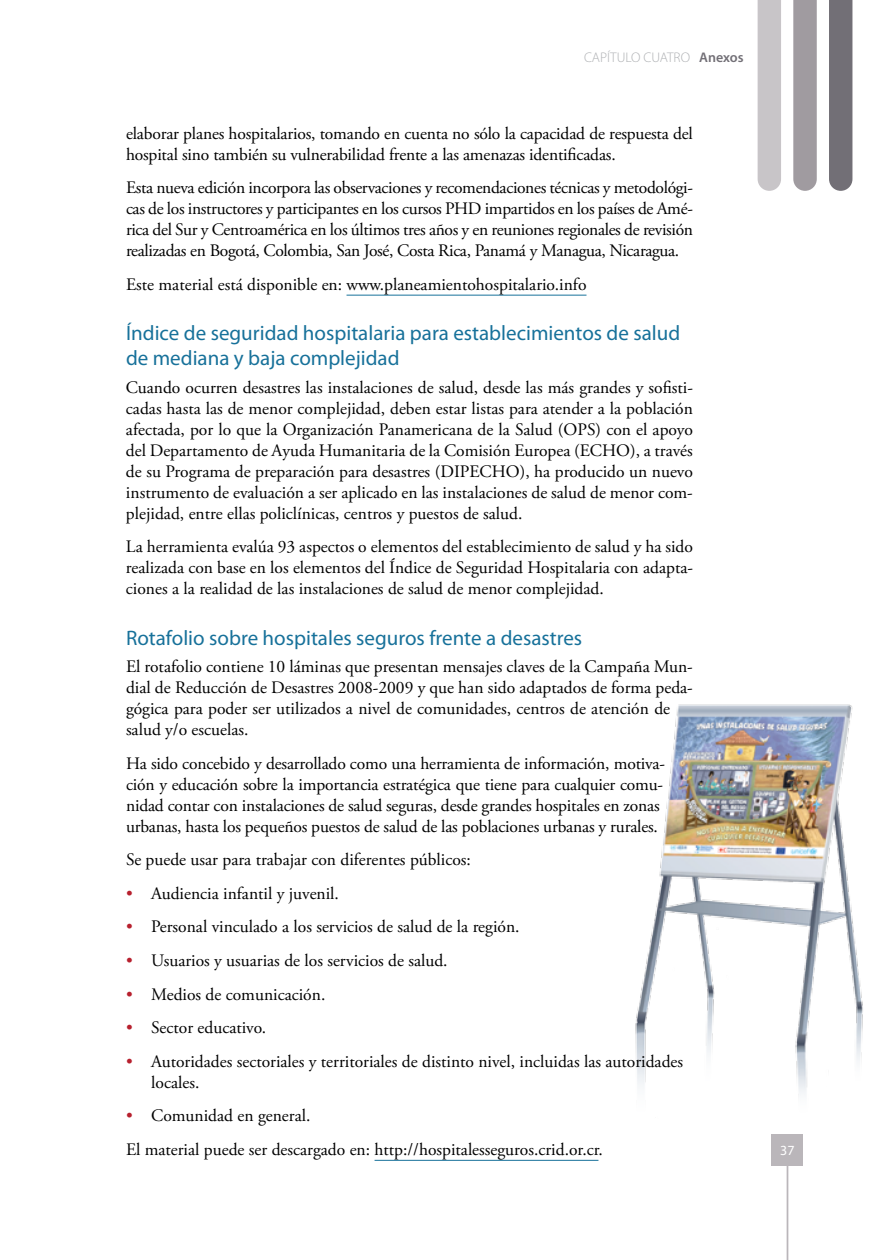
<style>
.page{position:relative;width:882px;height:1260px;background:#fff}
.page>*{position:absolute;margin:0;border:0;box-sizing:border-box;transform-origin:0 0}
.t1{font:21px/25.2px "Myriad Pro";color:#17719a}
.t2{font:17.5px/21px "Adobe Garamond Pro";color:#000}
.t3{font:300 14px "Myriad Pro";color:#afb1b4}
.t4{font:14px "Myriad Pro";color:#fff}
.s1{font-weight:600;color:#726f76}
.s2{color:#b7202e}
</style>
<div class="page">
<div style="left:772px;top:1134px;width:31px;height:32px;background:#bab6ba"></div>
<hr style="left:787px;top:1166px;width:1px;height:94px;background:#bab6ba">
<img style="left:635px;top:704px;width:228px;height:391px">
<hr style="left:347px;top:295px;width:240px;height:1px;background:#17719a">
<hr style="left:375px;top:1160px;width:223px;height:1px;background:#17719a">
<div style="left:829px;top:0;width:23px;height:191px;background:#726f76"></div>
<svg style="left:793px;top:0;width:24px;height:191px;background:#a39ea3"></svg>
<div style="left:758px;top:0;width:23px;height:191px;background:#c8c5c8"></div>
<p class="t3" style="left:584px;top:49px;width:161px">CAPÍTULO CUATRO <span class="s1">Anexos</span></p>
<p class="t2" style="left:126px;top:123px;width:568px">elaborar planes hospitalarios, tomando en cuenta no sólo la capacidad de respuesta del hospital sino también su vulnerabilidad frente a las amenazas identificadas.</p>
<p class="t2" style="left:126px;top:178px;width:569px;text-align:justify">Esta nueva edición incorpora las observaciones y recomendaciones técnicas y metodológi&shy;cas de los instructores y participantes en los cursos PHD impartidos en los países de Amé&shy;rica del Sur y Centroamérica en los últimos tres años y en reuniones regionales de revisión realizadas en Bogotá, Colombia, San José, Costa Rica, Panamá y Managua, Nicaragua.</p>
<p class="t2" style="left:126px;top:274px;width:462px">Este material está disponible en: www.planeamientohospitalario.info</p>
<p class="t1" style="left:126px;top:320px;width:556px">Índice de seguridad hospitalaria para establecimientos de salud de mediana y baja complejidad</p>
<p class="t2" style="left:126px;top:377px;width:569px;text-align:justify">Cuando ocurren desastres las instalaciones de salud, desde las más grandes y sofisti&shy;cadas hasta las de menor complejidad, deben estar listas para atender a la población afectada, por lo que la Organización Panamericana de la Salud (OPS) con el apoyo del Departamento de Ayuda Humanitaria de la Comisión Europea (ECHO), a través de su Programa de preparación para desastres (DIPECHO), ha producido un nuevo instrumento de evaluación a ser aplicado en las instalaciones de salud de menor com&shy;plejidad, entre ellas policlínicas, centros y puestos de salud.</p>
<p class="t2" style="left:126px;top:537px;width:569px;text-align:justify">La herramienta evalúa 93 aspectos o elementos del establecimiento de salud y ha sido realizada con base en los elementos del Índice de Seguridad Hospitalaria con adapta&shy;ciones a la realidad de las instalaciones de salud de menor complejidad.</p>
<p class="t1" style="left:126px;top:625px;width:458px">Rotafolio sobre hospitales seguros frente a desastres</p>
<p class="t2" style="left:126px;top:657px;width:568px">El rotafolio contiene 10 láminas que presentan mensajes claves de la Campaña Mun&shy;dial de Reducción de Desastres 2008-2009 y que han sido adaptados de forma peda&shy;gógica para poder ser utilizados a nivel de comunidades, centros de atención de salud y/o escuelas.</p>
<p class="t2" style="left:126px;top:753px;width:540px">Ha sido concebido y desarrollado como una herramienta de información, motiva&shy;ción y educación sobre la importancia estratégica que tiene para cualquier comu&shy;nidad contar con instalaciones de salud seguras, desde grandes hospitales en zonas urbanas, hasta los pequeños puestos de salud de las poblaciones urbanas y rurales.</p>
<p class="t2" style="left:126px;top:850px;width:346px">Se puede usar para trabajar con diferentes públicos:</p>
<p class="t2" style="left:126px;top:883px;width:214px"><span class="s2">•</span> Audiencia infantil y juvenil.</p>
<p class="t2" style="left:126px;top:917px;width:395px"><span class="s2">•</span> Personal vinculado a los servicios de salud de la región.</p>
<p class="t2" style="left:126px;top:951px;width:323px"><span class="s2">•</span> Usuarios y usuarias de los servicios de salud.</p>
<p class="t2" style="left:126px;top:984px;width:201px"><span class="s2">•</span> Medios de comunicación.</p>
<p class="t2" style="left:126px;top:1018px;width:142px"><span class="s2">•</span> Sector educativo.</p>
<p class="t2" style="left:151px;top:1051px;width:533px;text-indent:-25px"><span class="s2">•</span> Autoridades sectoriales y territoriales de distinto nivel, incluidas las autoridades locales.</p>
<p class="t2" style="left:126px;top:1100px;width:478px;line-height:33.6px"><span class="s2">•</span> Comunidad en general.<br>El material puede ser descargado en: http://hospitalesseguros.crid.or.cr.</p>
<p class="t4" style="left:780px;top:1142px;width:16px">37</p>
</div>
